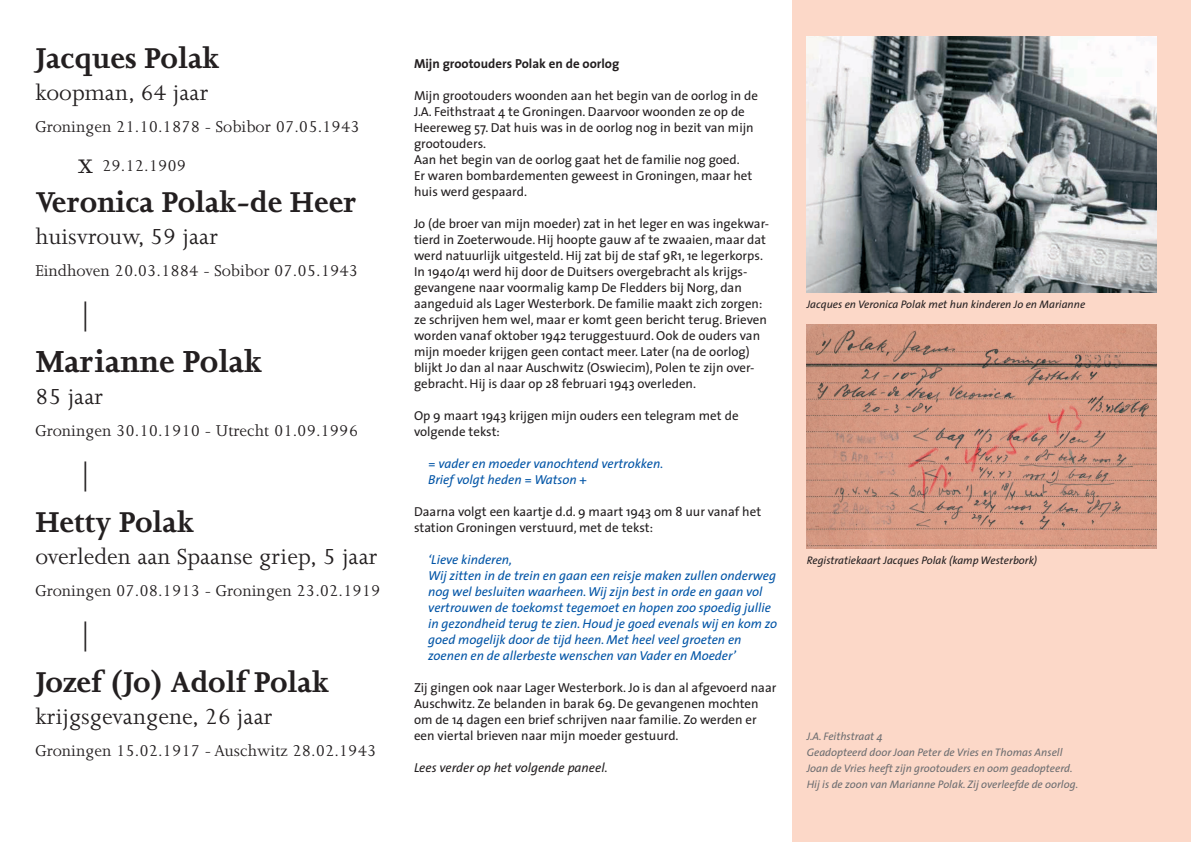
<style>
.page{position:relative;width:1191px;height:842px;background:#fff}
.page>*{position:absolute;margin:0;border:0;box-sizing:border-box;transform-origin:0 0}
.t1{font:700 35px "Joanna";color:#231f20}
.t2{font:700 33px "Joanna";color:#231f20}
.t3{font:30px "Joanna";color:#231f20}
.t4{font:25px "Joanna";color:#231f20}
.t5{font:18px/39px "Joanna";color:#231f20}
.t6{font:13px/16px "The Sans";color:#231f20}
.t7{font:italic 13px/16px "The Sans";color:#0154a6}
.t8{font:700 13px "The Sans";color:#231f20}
.t9{font:italic 13px "The Sans";color:#231f20}
.t10{font:italic 11px/16px "The Sans";color:#6c6d70}
.t11{font:italic 11px "The Sans";color:#231f20}
.s1{font-size:33px}
</style>
<div class="page">
<div style="left:792px;top:0;width:399px;height:842px;background:#fcd8c8"></div>
<img style="left:806px;top:36px;width:351px;height:256px">
<img style="left:806px;top:324px;width:351px;height:224px">
<h2 class="t2" style="left:35px;top:40px;width:185px">Jacques Polak</h2>
<h3 class="t4" style="left:35px;top:79px;width:174px">koopman, 64 jaar</h3>
<h3 class="t5" style="left:78px;top:107px;width:283px;text-indent:-43px">Groningen 21.10.1878 - Sobibor 07.05.1943 <span class="s1">x</span> 29.12.1909</h3>
<h2 class="t2" style="left:35px;top:184px;width:323px">Veronica Polak-de Heer</h2>
<h3 class="t4" style="left:35px;top:223px;width:184px">huisvrouw, 59 jaar</h3>
<h3 class="t5" style="left:35px;top:251px;width:324px">Eindhoven 20.03.1884 - Sobibor 07.05.1943</h3>
<h3 class="t3" style="left:78px;top:299px;width:17px">|</h3>
<h1 class="t1" style="left:35px;top:343px;width:228px">Marianne Polak</h1>
<h3 class="t4" style="left:35px;top:383px;width:69px">85 jaar</h3>
<h3 class="t5" style="left:35px;top:411px;width:324px">Groningen 30.10.1910 - Utrecht 01.09.1996</h3>
<h3 class="t3" style="left:78px;top:459px;width:17px">|</h3>
<h2 class="t2" style="left:35px;top:504px;width:160px">Hetty Polak</h2>
<h3 class="t4" style="left:35px;top:543px;width:343px">overleden aan Spaanse griep, 5 jaar</h3>
<h3 class="t5" style="left:35px;top:571px;width:347px">Groningen 07.08.1913 - Groningen 23.02.1919</h3>
<h3 class="t3" style="left:78px;top:619px;width:17px">|</h3>
<h2 class="t2" style="left:35px;top:664px;width:295px">Jozef (Jo) Adolf Polak</h2>
<h3 class="t4" style="left:35px;top:703px;width:238px">krijgsgevangene, 26 jaar</h3>
<h3 class="t5" style="left:35px;top:731px;width:342px">Groningen 15.02.1917 - Auschwitz 28.02.1943</h3>
<p class="t8" style="left:414px;top:53px;width:207px">Mijn grootouders Polak en de oorlog</p>
<p class="t6" style="left:414px;top:87px;width:345px">Mijn grootouders woonden aan het begin van de oorlog in de J.A. Feithstraat 4 te Groningen. Daarvoor woonden ze op de Heereweg 57. Dat huis was in de oorlog nog in bezit van mijn grootouders.<br>Aan het begin van de oorlog gaat het de familie nog goed.<br>Er waren bombardementen geweest in Groningen, maar het huis werd gespaard.</p>
<p class="t6" style="left:414px;top:215px;width:357px">Jo (de broer van mijn moeder) zat in het leger en was ingekwar&shy;tierd in Zoeterwoude. Hij hoopte gauw af te zwaaien, maar dat werd natuurlijk uitgesteld. Hij zat bij de staf 9R1, 1e legerkorps.<br>In 1940/41 werd hij door de Duitsers overgebracht als krijgs&shy;gevangene naar voormalig kamp De Fledders bij Norg, dan aangeduid als Lager Westerbork. De familie maakt zich zorgen: ze schrijven hem wel, maar er komt geen bericht terug. Brieven worden vanaf oktober 1942 teruggestuurd. Ook de ouders van mijn moeder krijgen geen contact meer. Later (na de oorlog) blijkt Jo dan al naar Auschwitz (Oswiecim), Polen te zijn over&shy;gebracht. Hij is daar op 28 februari 1943 overleden.</p>
<p class="t6" style="left:414px;top:407px;width:326px">Op 9 maart 1943 krijgen mijn ouders een telegram met de volgende tekst:</p>
<p class="t7" style="left:428px;top:455px;width:236px">= vader en moeder vanochtend vertrokken.<br>Brief volgt heden = Watson +</p>
<p class="t6" style="left:414px;top:503px;width:349px">Daarna volgt een kaartje d.d. 9 maart 1943 om 8 uur vanaf het station Groningen verstuurd, met de tekst:</p>
<p class="t7" style="left:428px;top:551px;width:350px">‘Lieve kinderen,<br>Wij zitten in de trein en gaan een reisje maken zullen onderweg nog wel besluiten waarheen. Wij zijn best in orde en gaan vol vertrouwen de toekomst tegemoet en hopen zoo spoedig jullie in gezondheid terug te zien. Houd je goed evenals wij en kom zo goed mogelijk door de tijd heen. Met heel veel groeten en zoenen en de allerbeste wenschen van Vader en Moeder’</p>
<p class="t6" style="left:414px;top:679px;width:364px">Zij gingen ook naar Lager Westerbork. Jo is dan al afgevoerd naar Auschwitz. Ze belanden in barak 69. De gevangenen mochten om de 14 dagen een brief schrijven naar familie. Zo werden er een viertal brieven naar mijn moeder gestuurd.</p>
<p class="t9" style="left:414px;top:757px;width:195px">Lees verder op het volgende paneel.</p>
<p class="t11" style="left:806px;top:295px;width:280px">Jacques en Veronica Polak met hun kinderen Jo en Marianne</p>
<p class="t11" style="left:806px;top:551px;width:232px">Registratiekaart Jacques Polak (kamp Westerbork)</p>
<p class="t10" style="left:806px;top:728px;width:273px">J.A. Feithstraat 4<br>Geadopteerd door Joan Peter de Vries en Thomas Ansell Joan de Vries heeft zijn grootouders en oom geadopteerd.<br>Hij is de zoon van Marianne Polak. Zij overleefde de oorlog.</p>
</div>
